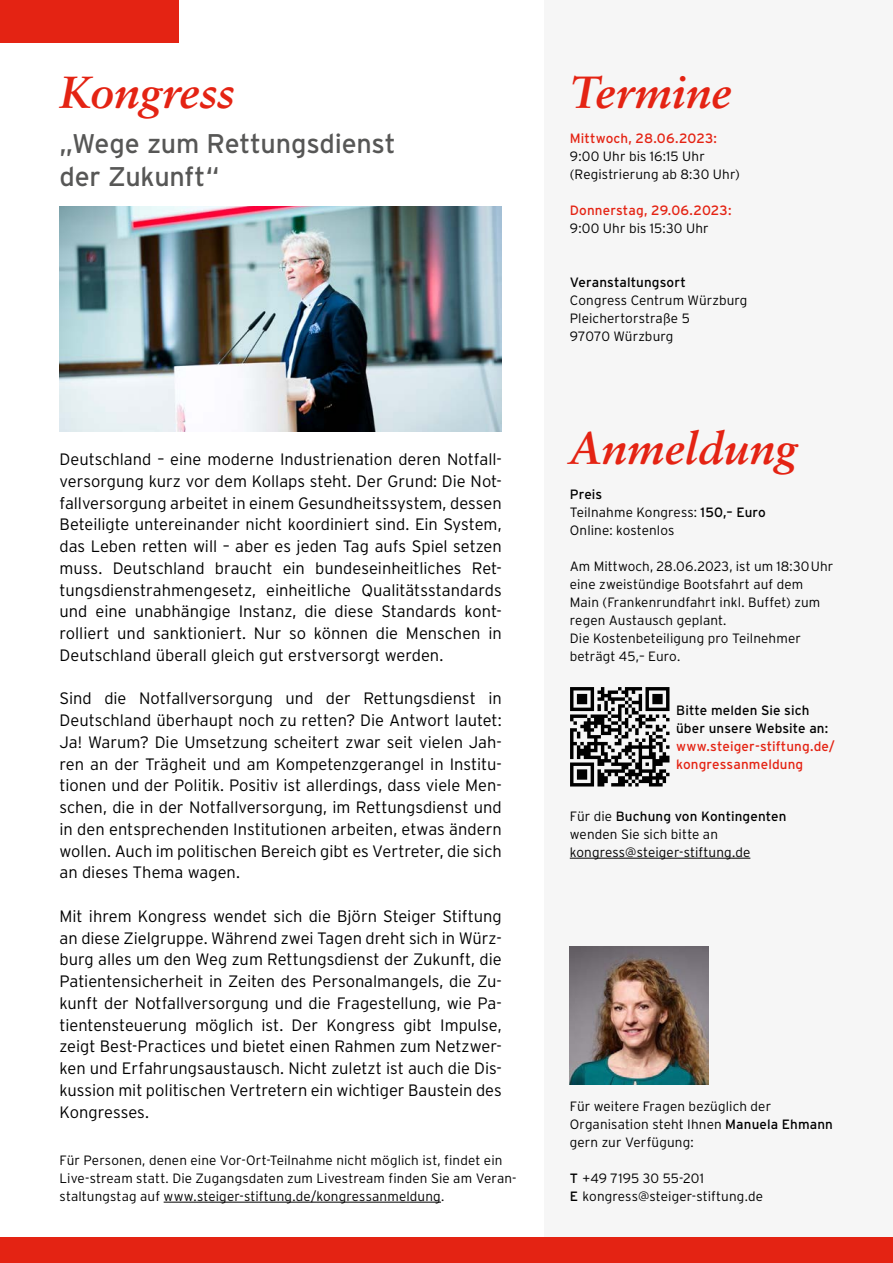
<style>
.page{position:relative;width:893px;height:1263px;background:#fff}
.page>*{position:absolute;margin:0;border:0;box-sizing:border-box;transform-origin:0 0}
.t1{font:italic 700 45px "Sabon";color:#e42313}
.t2{font:27px/32.4px "Interstate";letter-spacing:-.005em;color:#575756}
.t3{font:300 16.5px/21.8px "Interstate";color:#000;text-align:justify}
.t4{font:300 13.5px/18px "Interstate";letter-spacing:.01em;color:#000}
.t5{font:13.5px/18px "Interstate";letter-spacing:.01em;color:#e42313}
.t6{font:13.5px/18px "Interstate";letter-spacing:.01em;color:#000}
.s1{font-weight:400}
</style>
<div class="page">
<div style="left:544px;top:0;width:349px;height:1263px;background:#f6f6f6"></div>
<hr style="left:892px;top:0;width:1px;height:43px;background:#e42313">
<div style="left:0;top:0;width:179px;height:43px;background:#e42313"></div>
<hr style="left:570px;top:858px;width:180px;height:1px;background:#000">
<svg style="left:570px;top:687px;width:99px;height:99px"></svg>
<img style="left:570px;top:946px;width:139px;height:139px">
<img style="left:60px;top:206px;width:442px;height:226px">
<hr style="left:164px;top:1202px;width:277px;height:1px;background:#000">
<div style="left:0;top:1237px;width:893px;height:26px;background:#e42313"></div>
<h1 class="t1" style="left:60px;top:65px;width:177px">Kongress</h1>
<h2 class="t2" style="left:60px;top:128px;width:338px">„Wege zum Rettungsdienst der Zukunft“</h2>
<p class="t3" style="left:60px;top:448px;width:444px">Deutschland – eine moderne Industrienation deren Notfall&shy;versorgung kurz vor dem Kollaps steht. Der Grund: Die Not&shy;fallversorgung arbeitet in einem Gesundheitssystem, dessen Beteiligte untereinander nicht koordiniert sind. Ein System, das Leben retten will – aber es jeden Tag aufs Spiel setzen muss. Deutschland braucht ein bundeseinheitliches Ret&shy;tungsdienstrahmengesetz, einheitliche Qualitätsstandards und eine unabhängige Instanz, die diese Standards kont&shy;rolliert und sanktioniert. Nur so können die Menschen in Deutschland überall gleich gut erstversorgt werden.</p>
<p class="t3" style="left:60px;top:687px;width:444px">Sind die Notfallversorgung und der Rettungsdienst in Deutschland überhaupt noch zu retten? Die Antwort lautet:<br>Ja! Warum? Die Umsetzung scheitert zwar seit vielen Jah&shy;ren an der Trägheit und am Kompetenzgerangel in Institu&shy;tionen und der Politik. Positiv ist allerdings, dass viele Men&shy;schen, die in der Notfallversorgung, im Rettungsdienst und in den entsprechenden Institutionen arbeiten, etwas ändern wollen. Auch im politischen Bereich gibt es Vertreter, die sich an dieses Thema wagen.</p>
<p class="t3" style="left:60px;top:905px;width:444px">Mit ihrem Kongress wendet sich die Björn Steiger Stiftung an diese Zielgruppe. Während zwei Tagen dreht sich in Würz&shy;burg alles um den Weg zum Rettungsdienst der Zukunft, die Patientensicherheit in Zeiten des Personalmangels, die Zu&shy;kunft der Notfallversorgung und die Fragestellung, wie Pa&shy;tientensteuerung möglich ist. Der Kongress gibt Impulse, zeigt Best-Practices und bietet einen Rahmen zum Netzwer&shy;ken und Erfahrungsaustausch. Nicht zuletzt ist auch die Dis&shy;kussion mit politischen Vertretern ein wichtiger Baustein des Kongresses.</p>
<p class="t4" style="left:60px;top:1151px;width:459px">Für Personen, denen eine Vor-Ort-Teilnahme nicht möglich ist, findet ein<br>Live-stream statt. Die Zugangsdaten zum Livestream finden Sie am Veran&shy;staltungstag auf www.steiger-stiftung.de/kongressanmeldung.</p>
<h1 class="t1" style="left:570px;top:65px;width:163px">Termine</h1>
<p class="t5" style="left:570px;top:129px;width:149px">Mittwoch, 28.06.2023:</p>
<p class="t4" style="left:570px;top:147px;width:172px">9:00 Uhr bis 16:15 Uhr (Registrierung ab 8:30 Uhr)</p>
<p class="t5" style="left:570px;top:201px;width:163px">Donnerstag, 29.06.2023:</p>
<p class="t4" style="left:570px;top:219px;width:140px">9:00 Uhr bis 15:30 Uhr</p>
<p class="t6" style="left:570px;top:273px;width:118px">Veranstaltungsort</p>
<p class="t4" style="left:570px;top:291px;width:179px">Congress Centrum Würzburg<br>Pleichertorstraße 5<br>97070 Würzburg</p>
<h1 class="t1" style="left:570px;top:421px;width:229px">Anmeldung</h1>
<p class="t4" style="left:570px;top:485px;width:197px"><span class="s1">Preis<br></span>Teilnahme Kongress: <span class="s1">150,– Euro<br></span>Online: kostenlos</p>
<p class="t4" style="left:570px;top:557px;width:265px">Am Mittwoch, 28.06.2023, ist um 18:30 Uhr eine zweistündige Bootsfahrt auf dem Main (Frankenrundfahrt inkl. Buffet) zum regen Austausch geplant.<br>Die Kostenbeteiligung pro Teilnehmer beträgt 45,– Euro.</p>
<p class="t6" style="left:676px;top:701px;width:154px">Bitte melden Sie sich über unsere Website an:</p>
<p class="t5" style="left:676px;top:737px;width:160px">www.steiger-stiftung.de/ kongressanmeldung</p>
<p class="t4" style="left:570px;top:807px;width:218px">Für die <span class="s1">Buchung von Kontingenten </span>wenden Sie sich bitte an kongress@steiger-stiftung.de</p>
<p class="t4" style="left:570px;top:1097px;width:265px">Für weitere Fragen bezüglich der<br>Organisation steht Ihnen <span class="s1">Manuela Ehmann </span>gern zur Verfügung:</p>
<p class="t4" style="left:570px;top:1169px;width:195px"><span class="s1">T</span> +49 7195 30 55-201<br><span class="s1">E</span> kongress@steiger-stiftung.de</p>
</div>
